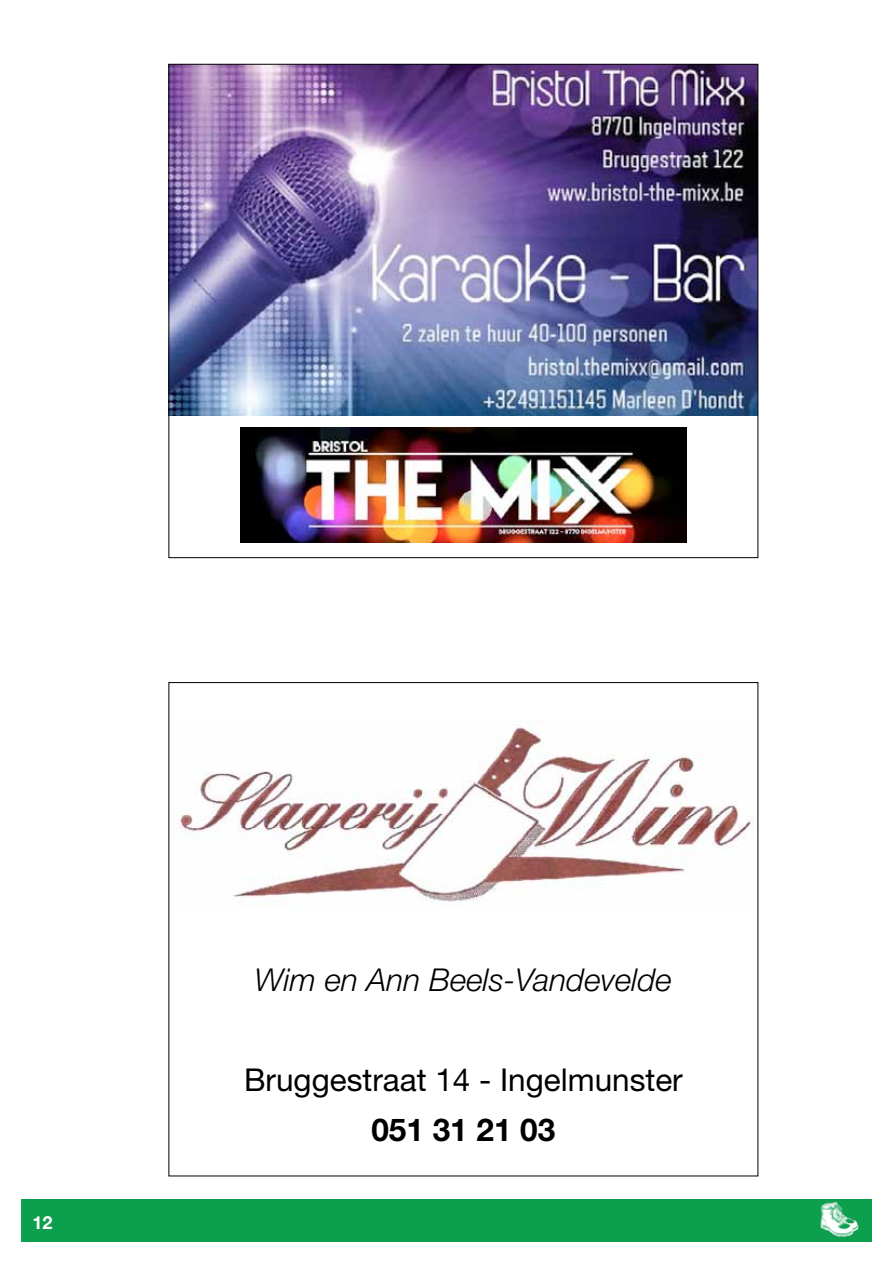
<style>
.page{position:relative;width:893px;height:1263px;background:#fff}
.page>*{position:absolute;margin:0;border:0;box-sizing:border-box;transform-origin:0 0}
.t1{font:31.5px "Helvetica Neue LT Std";color:#000}
.t2{font:italic 300 31.5px "Helvetica Neue LT Std";color:#000}
.t3{font:700 31.5px "Helvetica Neue LT Std";color:#000}
.t4{font:700 18px "Helvetica Neue";color:#fff}
</style>
<div class="page">
<img style="left:170px;top:66px;width:586px;height:349px">
<img style="left:240px;top:428px;width:446px;height:115px">
<img style="left:170px;top:721px;width:582px;height:181px">
<div style="left:21px;top:1199px;width:851px;height:43px;background:#0ca04e"></div>
<img style="left:820px;top:1201px;width:39px;height:36px">
<p class="t4" style="left:33px;top:1212px;width:22px">12</p>
<p class="t2" style="left:255px;top:961px;width:418px">Wim en Ann Beels-Vandevelde</p>
<p class="t1" style="left:244px;top:1061px;width:440px">Bruggestraat 14 - Ingelmunster</p>
<p class="t3" style="left:371px;top:1110px;width:185px">051 31 21 03</p>
</div>
